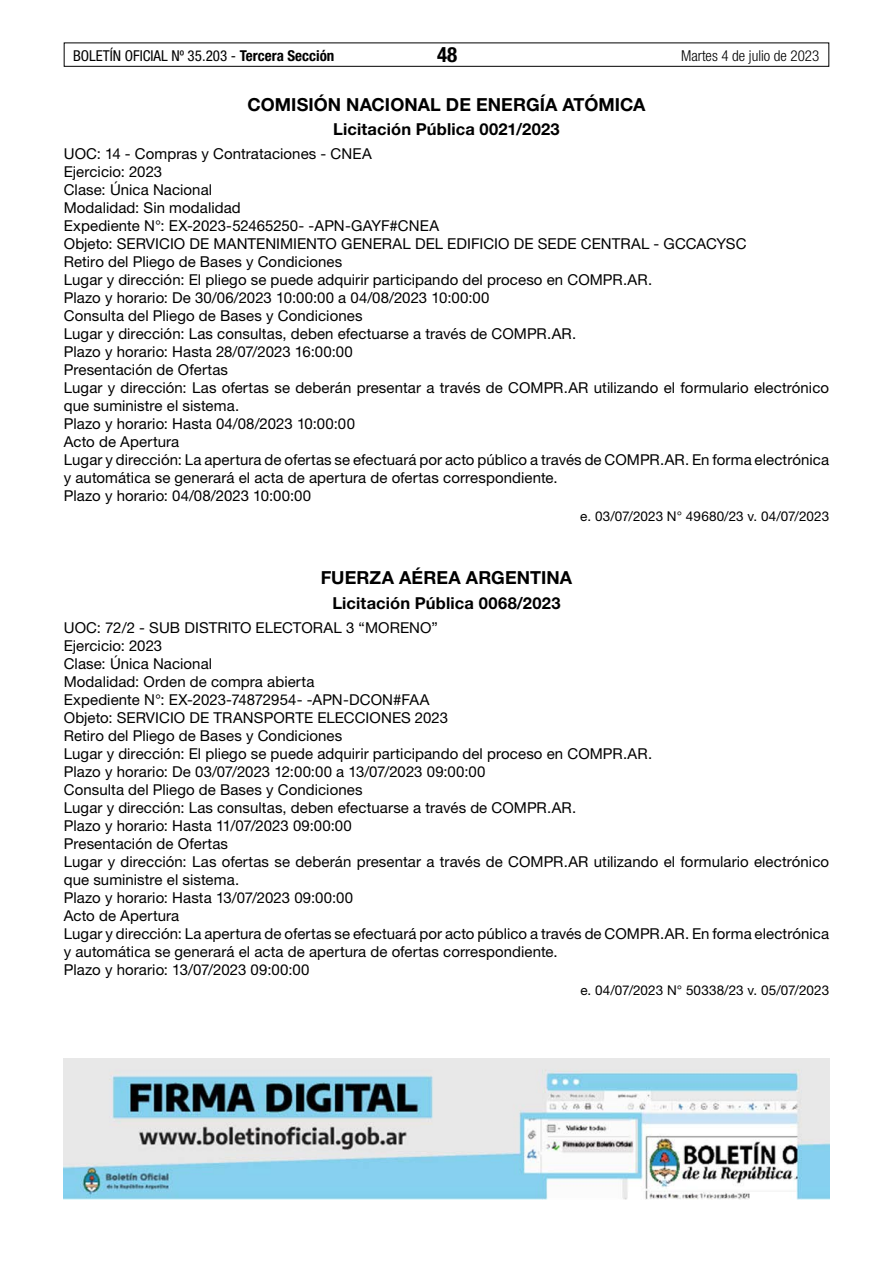
<style>
.page{position:relative;width:893px;height:1263px;background:#fff}
.page>*{position:absolute;margin:0;border:0;box-sizing:border-box;transform-origin:0 0}
.t1{font:700 condensed 21px "Helvetica Neue LT Std";color:#000}
.t2{font:700 18px "Helvetica Neue LT Std";letter-spacing:.005em;color:#000}
.t3{font:700 16.5px "Helvetica Neue LT Std";letter-spacing:.01em;color:#000}
.t4{font:15px/18px "Helvetica Neue LT Std";letter-spacing:.005em;color:#000}
.t5{font:condensed 15px "Helvetica Neue LT Std";color:#000}
.t6{font:300 condensed 15px "Helvetica Neue LT Std";color:#000}
.t7{font:13.5px "Helvetica Neue LT Std";letter-spacing:.005em;color:#000}
.s1{font-weight:700}
</style>
<div class="page">
<div style="left:64px;top:43px;width:765px;height:24px;border:1px solid #000"></div>
<img style="left:64px;top:1059px;width:765px;height:140px">
<p class="t5" style="left:73px;top:47px;width:263px">BOLETÍN OFICIAL Nº 35.203 - <span class="s1">Tercera Sección</span></p>
<h1 class="t1" style="left:437px;top:42px;width:22px">48</h1>
<p class="t6" style="left:681px;top:47px;width:140px">Martes 4 de julio de 2023</p>
<p class="t2" style="left:247px;top:93px;width:400px">COMISIÓN NACIONAL DE ENERGÍA ATÓMICA</p>
<p class="t3" style="left:333px;top:119px;width:228px">Licitación Pública 0021/2023</p>
<p class="t4" style="left:64px;top:145px;width:767px">UOC: 14 - Compras y Contrataciones - CNEA<br>Ejercicio: 2023<br>Clase: Única Nacional<br>Modalidad: Sin modalidad<br>Expediente N°: EX-2023-52465250- -APN-GAYF#CNEA<br>Objeto: SERVICIO DE MANTENIMIENTO GENERAL DEL EDIFICIO DE SEDE CENTRAL - GCCACYSC<br>Retiro del Pliego de Bases y Condiciones<br>Lugar y dirección: El pliego se puede adquirir participando del proceso en COMPR.AR.<br>Plazo y horario: De 30/06/2023 10:00:00 a 04/08/2023 10:00:00<br>Consulta del Pliego de Bases y Condiciones<br>Lugar y dirección: Las consultas, deben efectuarse a través de COMPR.AR.<br>Plazo y horario: Hasta 28/07/2023 16:00:00<br>Presentación de Ofertas<br>Lugar y dirección: Las ofertas se deberán presentar a través de COMPR.AR utilizando el formulario electrónico que suministre el sistema.<br>Plazo y horario: Hasta 04/08/2023 10:00:00<br>Acto de Apertura<br>Lugar y dirección: La apertura de ofertas se efectuará por acto público a través de COMPR.AR. En forma electrónica y automática se generará el acta de apertura de ofertas correspondiente.<br>Plazo y horario: 04/08/2023 10:00:00</p>
<p class="t7" style="left:580px;top:508px;width:250px">e. 03/07/2023 N° 49680/23 v. 04/07/2023</p>
<p class="t2" style="left:321px;top:567px;width:253px">FUERZA AÉREA ARGENTINA</p>
<p class="t3" style="left:332px;top:593px;width:230px">Licitación Pública 0068/2023</p>
<p class="t4" style="left:64px;top:619px;width:767px">UOC: 72/2 - SUB DISTRITO ELECTORAL 3 “MORENO”<br>Ejercicio: 2023<br>Clase: Única Nacional<br>Modalidad: Orden de compra abierta<br>Expediente N°: EX-2023-74872954- -APN-DCON#FAA<br>Objeto: SERVICIO DE TRANSPORTE ELECCIONES 2023<br>Retiro del Pliego de Bases y Condiciones<br>Lugar y dirección: El pliego se puede adquirir participando del proceso en COMPR.AR.<br>Plazo y horario: De 03/07/2023 12:00:00 a 13/07/2023 09:00:00<br>Consulta del Pliego de Bases y Condiciones<br>Lugar y dirección: Las consultas, deben efectuarse a través de COMPR.AR.<br>Plazo y horario: Hasta 11/07/2023 09:00:00<br>Presentación de Ofertas<br>Lugar y dirección: Las ofertas se deberán presentar a través de COMPR.AR utilizando el formulario electrónico que suministre el sistema.<br>Plazo y horario: Hasta 13/07/2023 09:00:00<br>Acto de Apertura<br>Lugar y dirección: La apertura de ofertas se efectuará por acto público a través de COMPR.AR. En forma electrónica y automática se generará el acta de apertura de ofertas correspondiente.<br>Plazo y horario: 13/07/2023 09:00:00</p>
<p class="t7" style="left:580px;top:982px;width:250px">e. 04/07/2023 N° 50338/23 v. 05/07/2023</p>
</div>
